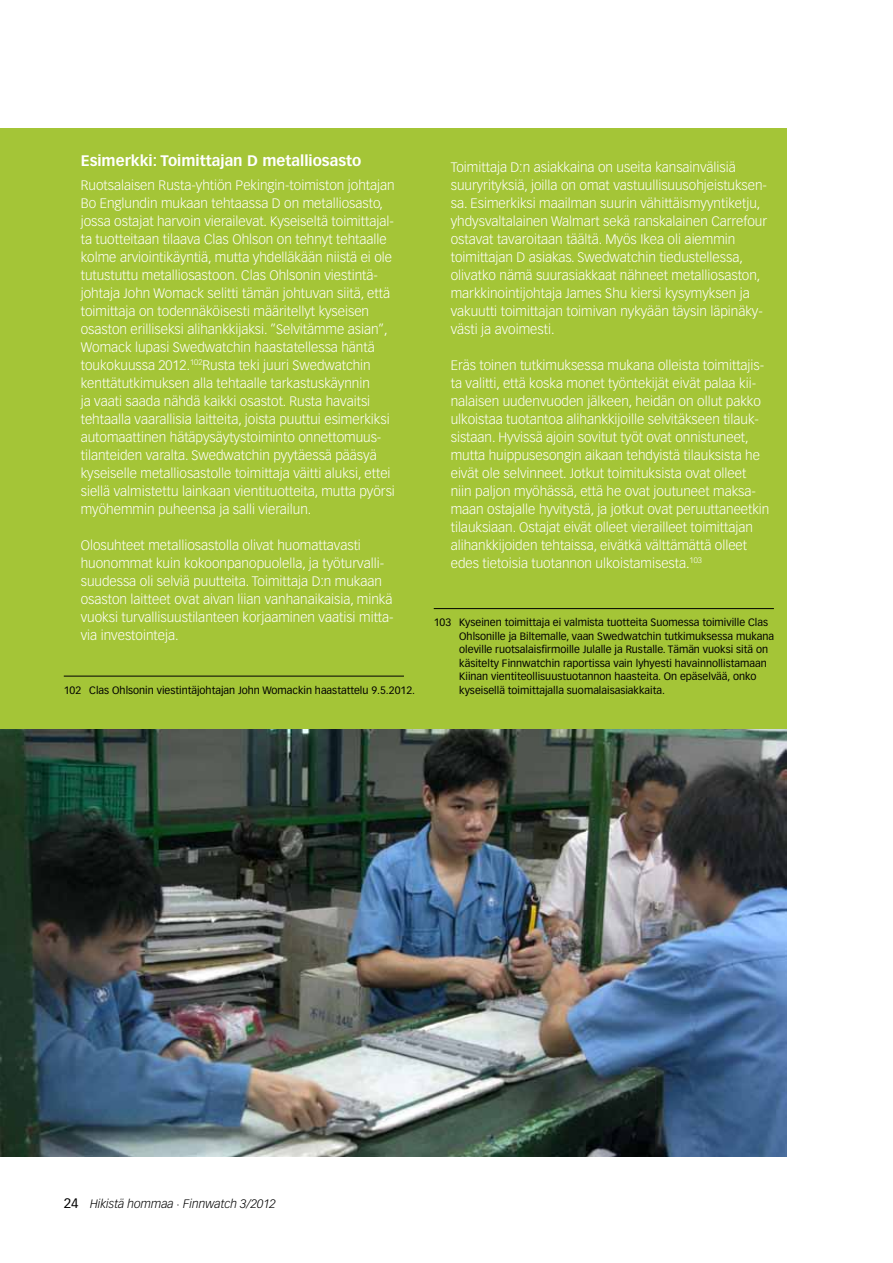
<style>
.page{position:relative;width:893px;height:1263px;background:#fff}
.page>*{position:absolute;margin:0;border:0;box-sizing:border-box;transform-origin:0 0}
.t1{font:700 15px "Vectora LH";color:#fff}
.t2{font:300 13.5px/18px "Vectora LH";color:#fff}
.t3{font:italic 300 12px "Vectora LH";color:#000}
.t4{font:10.5px/13.5px "Vectora LH";color:#000}
.s1{font-weight:400;font-style:normal;font-size:13.5px}
</style>
<div class="page">
<div style="left:0;top:128px;width:787px;height:602px;background:#a4c537"></div>
<hr style="left:64px;top:676px;width:340px;height:1px;background:#000">
<hr style="left:434px;top:608px;width:340px;height:1px;background:#000">
<img style="left:0;top:730px;width:787px;height:427px">
<p class="t1" style="left:81px;top:151px;width:282px">Esimerkki: Toimittajan D metalliosasto</p>
<p class="t2" style="left:81px;top:176px;width:316px">Ruotsalaisen Rusta-yhtiön Pekingin-toimiston johtajan Bo Englundin mukaan tehtaassa D on metalliosasto, jossa ostajat harvoin vierailevat. Kyseiseltä toimittajal&shy;ta tuotteitaan tilaava Clas Ohlson on tehnyt tehtaalle kolme arviointikäyntiä, mutta yhdelläkään niistä ei ole tutustuttu metalliosastoon. Clas Ohlsonin viestintä&shy;johtaja John Womack selitti tämän johtuvan siitä, että toimittaja on todennäköisesti määritellyt kyseisen osaston erilliseksi alihankkijaksi. ”Selvitämme asian”, Womack lupasi Swedwatchin haastatellessa häntä toukokuussa 2012.<sup>102</sup>Rusta teki juuri Swedwatchin kenttätutkimuksen alla tehtaalle tarkastuskäynnin<br>ja vaati saada nähdä kaikki osastot. Rusta havaitsi tehtaalla vaarallisia laitteita, joista puuttui esimerkiksi automaattinen hätäpysäytystoiminto onnettomuus&shy;tilanteiden varalta. Swedwatchin pyytäessä pääsyä kyseiselle metalliosastolle toimittaja väitti aluksi, ettei siellä valmistettu lainkaan vientituotteita, mutta pyörsi myöhemmin puheensa ja salli vierailun.</p>
<p class="t2" style="left:81px;top:536px;width:314px">Olosuhteet metalliosastolla olivat huomattavasti huonommat kuin kokoonpanopuolella, ja työturvalli&shy;suudessa oli selviä puutteita. Toimittaja D:n mukaan osaston laitteet ovat aivan liian vanhanaikaisia, minkä vuoksi turvallisuustilanteen korjaaminen vaatisi mitta&shy;via investointeja.</p>
<p class="t4" style="left:64px;top:683px;width:353px">102 Clas Ohlsonin viestintäjohtajan John Womackin haastattelu 9.5.2012.</p>
<p class="t2" style="left:451px;top:158px;width:318px">Toimittaja D:n asiakkaina on useita kansainvälisiä suuryrityksiä, joilla on omat vastuullisuusohjeistuksen&shy;sa. Esimerkiksi maailman suurin vähittäismyyntiketju, yhdysvaltalainen Walmart sekä ranskalainen Carrefour ostavat tavaroitaan täältä. Myös Ikea oli aiemmin toimittajan D asiakas. Swedwatchin tiedustellessa, olivatko nämä suurasiakkaat nähneet metalliosaston, markkinointijohtaja James Shu kiersi kysymyksen ja vakuutti toimittajan toimivan nykyään täysin läpinäky&shy;västi ja avoimesti.</p>
<p class="t2" style="left:451px;top:356px;width:320px">Eräs toinen tutkimuksessa mukana olleista toimittajis&shy;ta valitti, että koska monet työntekijät eivät palaa kii&shy;nalaisen uudenvuoden jälkeen, heidän on ollut pakko ulkoistaa tuotantoa alihankkijoille selvitäkseen tilauk&shy;sistaan. Hyvissä ajoin sovitut työt ovat onnistuneet, mutta huippusesongin aikaan tehdyistä tilauksista he eivät ole selvinneet. Jotkut toimituksista ovat olleet niin paljon myöhässä, että he ovat joutuneet maksa&shy;maan ostajalle hyvitystä, ja jotkut ovat peruuttaneetkin tilauksiaan. Ostajat eivät olleet vierailleet toimittajan alihankkijoiden tehtaissa, eivätkä välttämättä olleet edes tietoisia tuotannon ulkoistamisesta.<sup>103</sup></p>
<p class="t4" style="left:459px;top:616px;width:316px;text-indent:-26px">103 Kyseinen toimittaja ei valmista tuotteita Suomessa toimiville Clas Ohlsonille ja Biltemalle, vaan Swedwatchin tutkimuksessa mukana oleville ruotsalaisfirmoille Julalle ja Rustalle. Tämän vuoksi sitä on käsitelty Finnwatchin raportissa vain lyhyesti havainnollistamaan Kiinan vientiteollisuustuotannon haasteita. On epäselvää, onko kyseisellä toimittajalla suomalaisasiakkaita.</p>
<p class="t3" style="left:64px;top:1197px;width:214px"><span class="s1">24</span> Hikistä hommaa · Finnwatch 3/2012</p>
</div>
